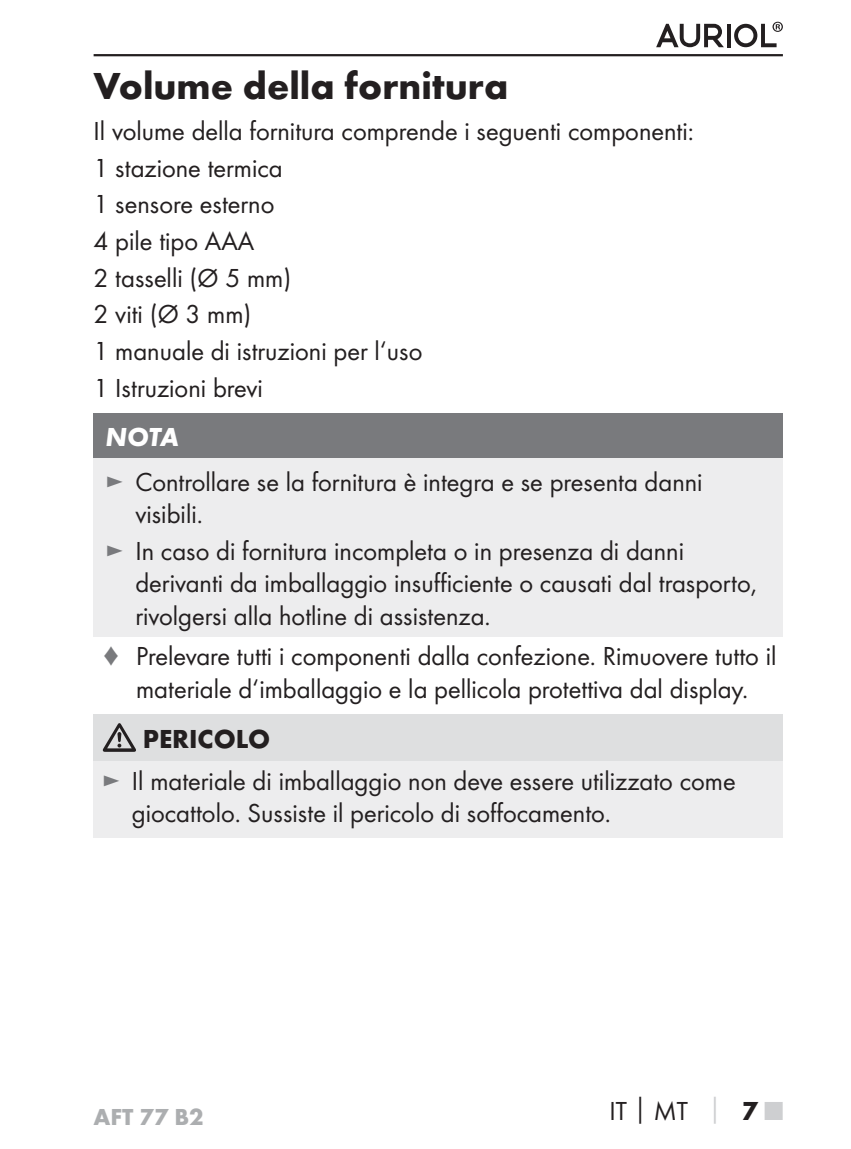
<style>
.page{position:relative;width:851px;height:1149px;background:#fff}
.page>*{position:absolute;margin:0;border:0;box-sizing:border-box;transform-origin:0 0}
.t1{font:700 39px "Futura";color:#231f20}
.t2{font:27px/36.6px "Futura Boo";color:#231f20}
.t3{font:700 27px "Futura";color:#231f20}
.t4{font:italic 700 27px "Futura";color:#fff}
.t5{font:700 24px "Futura";color:#acaeb0}
.s1{color:#797a7d}
.s2{font-family:"Futura";font-weight:700}
.s3{font-family:"Futura";font-weight:700;color:#cecfd1}
</style>
<div class="page">
<hr style="left:94px;top:54px;width:688px;height:2px;background:#231f20">
<svg style="left:656px;top:24px;width:67px;height:23px"></svg>
<svg style="left:727px;top:24px;width:3px;height:23px"></svg>
<svg style="left:734px;top:22px;width:48px;height:25px"></svg>
<div style="left:94px;top:413px;width:688px;height:45px;background:#797a7d"></div>
<div style="left:94px;top:458px;width:688px;height:178px;background:#ededee"></div>
<div style="left:94px;top:714px;width:688px;height:46px;background:#dedfe0"></div>
<div style="left:94px;top:760px;width:688px;height:77px;background:#ededee"></div>
<svg style="left:103px;top:723px;width:33px;height:28px"></svg>
<h1 class="t1" style="left:94px;top:71px;width:416px">Volume della fornitura</h1>
<p class="t2" style="left:94px;top:114px;width:601px">Il volume della fornitura comprende i seguenti componenti:<br>1 stazione termica<br>1 sensore esterno<br>4 pile tipo AAA<br>2 tasselli (Ø 5 mm)<br>2 viti (Ø 3 mm)<br>1 manuale di istruzioni per l‘uso<br>1 Istruzioni brevi</p>
<p class="t4" style="left:106px;top:428px;width:75px">NOTA</p>
<p class="t2" style="left:135px;top:466px;width:568px;line-height:32.4px;text-indent:-30px"><span class="s1">►</span> Controllare se la fornitura è integra e se presenta danni visibili.</p>
<p class="t2" style="left:135px;top:535px;width:623px;line-height:32.4px;text-indent:-30px"><span class="s1">►</span> In caso di fornitura incompleta o in presenza di danni derivanti da imballaggio insufficiente o causati dal trasporto, rivolgersi alla hotline di assistenza.</p>
<p class="t2" style="left:102px;top:641px;width:675px;line-height:32.4px;text-align:center"><span class="s1">♦</span> Prelevare tutti i componenti dalla confezione. Rimuovere tutto il materiale d‘imballaggio e la pellicola protettiva dal display.</p>
<p class="t3" style="left:143px;top:728px;width:129px">PERICOLO</p>
<p class="t2" style="left:132px;top:765px;width:605px;line-height:32.4px;text-indent:-30px"><span class="s1">►</span> Il materiale di imballaggio non deve essere utilizzato come giocattolo. Sussiste il pericolo di soffocamento.</p>
<p class="t5" style="left:94px;top:1106px;width:112px">AFT 77 B2</p>
<p class="t2" style="left:609px;top:1093px;width:175px">IT<span class="s2">│</span>MT <span class="s3">│</span> <span class="s2">7</span> <span class="s3">■</span></p>
</div>
